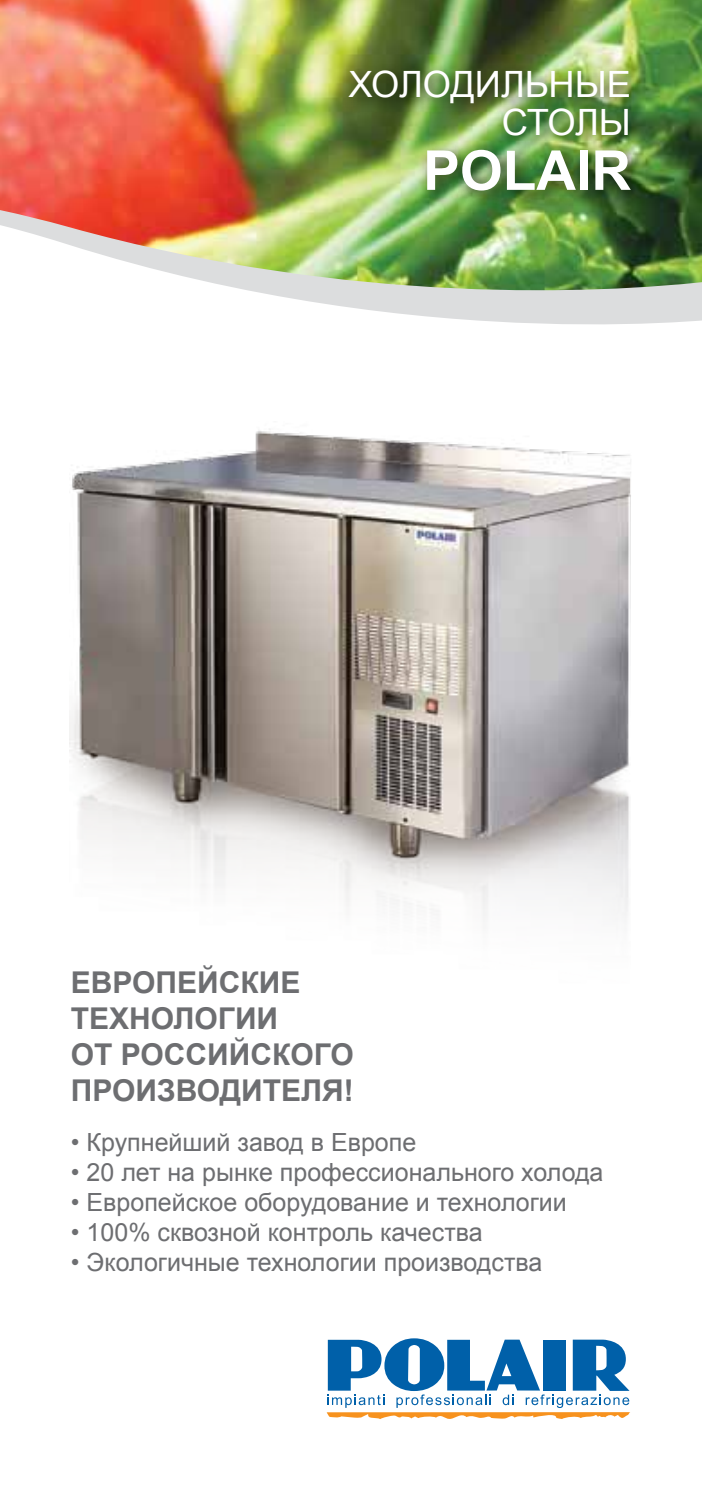
<style>
.page{position:relative;width:702px;height:1489px;background:#fff}
.page>*{position:absolute;margin:0;border:0;box-sizing:border-box;transform-origin:0 0}
.t1{font:700 55px "Arial";color:#fff}
.t2{font:36.25px/37.5px "Arial";color:#fff;text-align:right}
.t3{font:700 30px/36px "Arial";color:#6d6e71}
.t4{font:25px "Arial";color:#6d6e71}
</style>
<div class="page">
<svg style="left:328px;top:304px;width:374px;height:21px;fill:#dcddde"></svg>
<img style="left:0;top:0;width:702px;height:304px">
<img style="left:69px;top:429px;width:562px;height:491px">
<div style="left:341px;top:63px;width:306px;height:147px;background:#000;opacity:.75"></div>
<svg style="left:327px;top:1338px;width:303px;height:81px"></svg>
<h2 class="t2" style="left:348px;top:66px;width:284px">ХОЛОДИЛЬНЫЕ<br>СТОЛЫ</h2>
<h1 class="t1" style="left:423px;top:134px;width:209px">POLAIR</h1>
<p class="t3" style="left:71px;top:965px;width:284px">ЕВРОПЕЙСКИЕ<br>ТЕХНОЛОГИИ<br>ОТ РОССИЙСКОГО<br>ПРОИЗВОДИТЕЛЯ!</p>
<p class="t4" style="left:71px;top:1126px;width:347px">• Крупнейший завод в Европе</p>
<p class="t4" style="left:71px;top:1156px;width:534px">• 20 лет на рынке профессионального холода</p>
<p class="t4" style="left:71px;top:1186px;width:497px">• Европейское оборудование и технологии</p>
<p class="t4" style="left:71px;top:1216px;width:413px">• 100% сквозной контроль качества</p>
<p class="t4" style="left:71px;top:1246px;width:473px">• Экологичные технологии производства</p>
</div>
